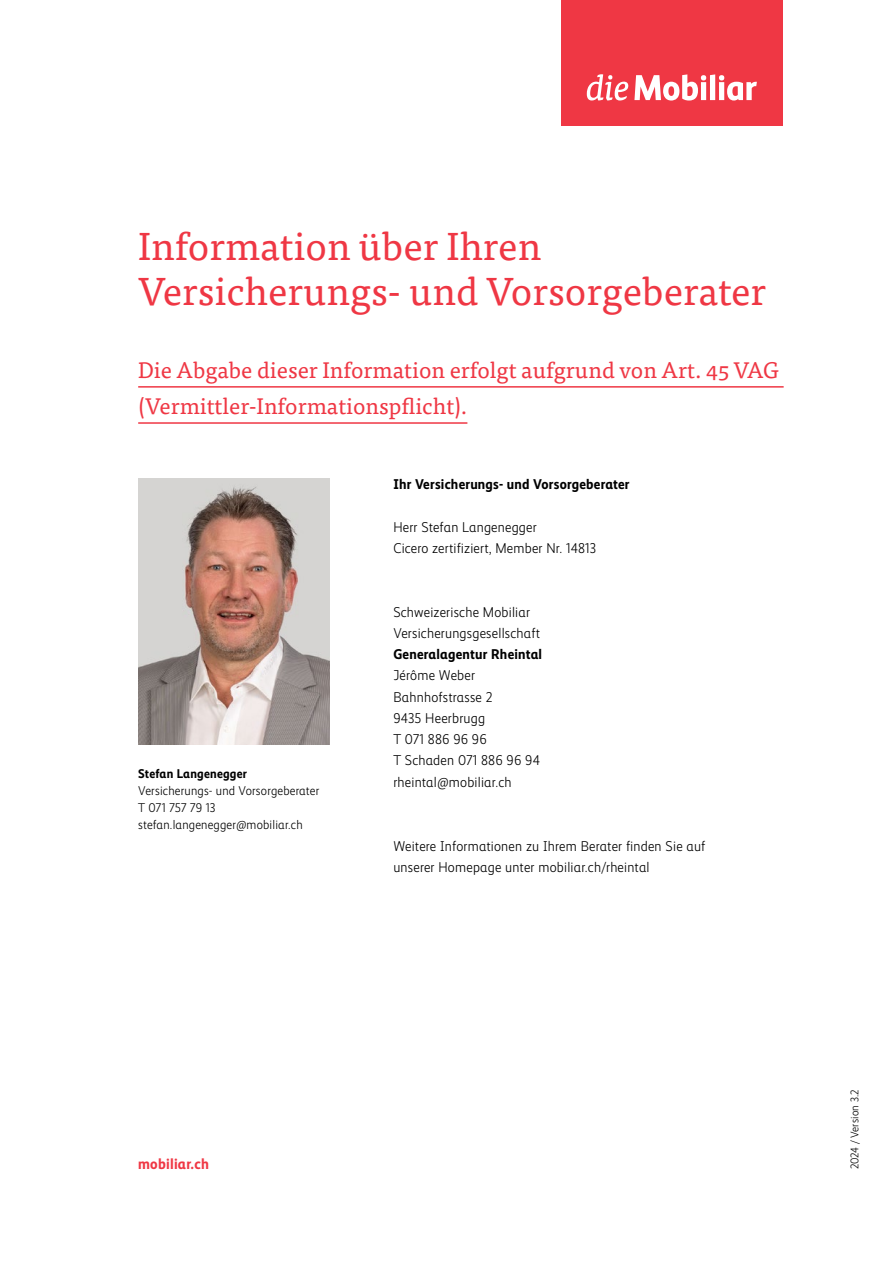
<style>
.page{position:relative;width:893px;height:1263px;background:#fff}
.page>*{position:absolute;margin:0;border:0;box-sizing:border-box;transform-origin:0 0}
.subheadline-1{font:39px/44.7px "Tisa Pro";color:#ef3744}
.Lead_Unterstrichen_1{font:22.5px/36.2px "Tisa Pro";color:#ef3744}
.t1{font:700 15px "Mobiliar Realist";letter-spacing:.015em;color:#ef3744}
.Adresse{font:300 14.25px/21.3px "Mobiliar Realist";letter-spacing:.015em;color:#000}
.paragraph_aftersubhe{font:300 14.25px/21.3px "Mobiliar Realist";letter-spacing:.015em;color:#000}
.paragraph_01{font:300 14.25px "Mobiliar Realist";letter-spacing:.015em;color:#000}
.subheadline-2{font:700 14.25px "Mobiliar Realist";letter-spacing:.015em;color:#000}
.Standort{font:700 14.25px "Mobiliar Realist";letter-spacing:.015em;color:#000}
.Email{font:300 14.25px "Mobiliar Realist";letter-spacing:.015em;color:#000}
.paragraph_02{font:300 12.75px "Mobiliar Realist";letter-spacing:.015em;color:#000}
.paragraph_02-2{font:700 12.75px "Mobiliar Realist";letter-spacing:.015em;color:#000}
.paragraph{font:300 11.25px "Mobiliar Realist";letter-spacing:.015em;color:#000}
</style>
<div class="page">
<hr style="left:138px;top:386px;width:646px;height:2px;background:#ef3744">
<hr style="left:138px;top:422px;width:329px;height:2px;background:#ef3744">
<img style="left:138px;top:479px;width:192px;height:265px">
<div style="left:561px;top:0;width:221px;height:125px;background:#ef3744"></div>
<svg style="left:587px;top:74px;width:41px;height:26px"></svg>
<svg style="left:634px;top:74px;width:123px;height:27px"></svg>
<p class="subheadline-1" style="left:138px;top:222px;width:629px">Information über Ihren<br>Versicherungs- und Vorsorgeberater</p>
<p class="Lead_Unterstrichen_1" style="left:138px;top:351px;width:642px">Die Abgabe dieser Information erfolgt aufgrund von Art. 45 VAG (Vermittler-Informationspflicht).</p>
<p class="subheadline-2" style="left:393px;top:476px;width:238px">Ihr Versicherungs- und Vorsorgeberater</p>
<p class="paragraph_02-2" style="left:138px;top:766px;width:110px">Stefan Langenegger</p>
<p class="paragraph_02" style="left:138px;top:784px;width:183px">Versicherungs- und Vorsorgeberater</p>
<p class="paragraph_02" style="left:138px;top:801px;width:79px">T 071 757 79 13</p>
<p class="paragraph_02" style="left:138px;top:818px;width:166px">stefan.langenegger@mobiliar.ch</p>
<p class="paragraph_01" style="left:393px;top:519px;width:145px">Herr Stefan Langenegger</p>
<p class="paragraph_01" style="left:393px;top:540px;width:204px">Cicero zertifiziert, Member Nr. 14813</p>
<p class="Adresse" style="left:393px;top:601px;width:148px">Schweizerische Mobiliar<br>Versicherungsgesellschaft</p>
<p class="Standort" style="left:393px;top:646px;width:150px">Generalagentur Rheintal</p>
<p class="Adresse" style="left:393px;top:665px;width:83px">Jérôme Weber</p>
<p class="Adresse" style="left:393px;top:686px;width:101px">Bahnhofstrasse 2</p>
<p class="Adresse" style="left:393px;top:708px;width:93px">9435 Heerbrugg</p>
<p class="Adresse" style="left:393px;top:729px;width:95px">T 071 886 96 96</p>
<p class="Adresse" style="left:393px;top:750px;width:148px">T Schaden 071 886 96 94</p>
<p class="Email" style="left:393px;top:774px;width:120px">rheintal@mobiliar.ch</p>
<p class="paragraph_aftersubhe" style="left:393px;top:835px;width:313px">Weitere Informationen zu Ihrem Berater finden Sie auf unserer Homepage unter mobiliar.ch/rheintal</p>
<p class="t1" style="left:138px;top:1155px;width:72px">mobiliar.ch</p>
<p class="paragraph" style="left:848px;top:1169px;width:82px;rotate:-90deg">2024 / Version 3.2</p>
</div>
